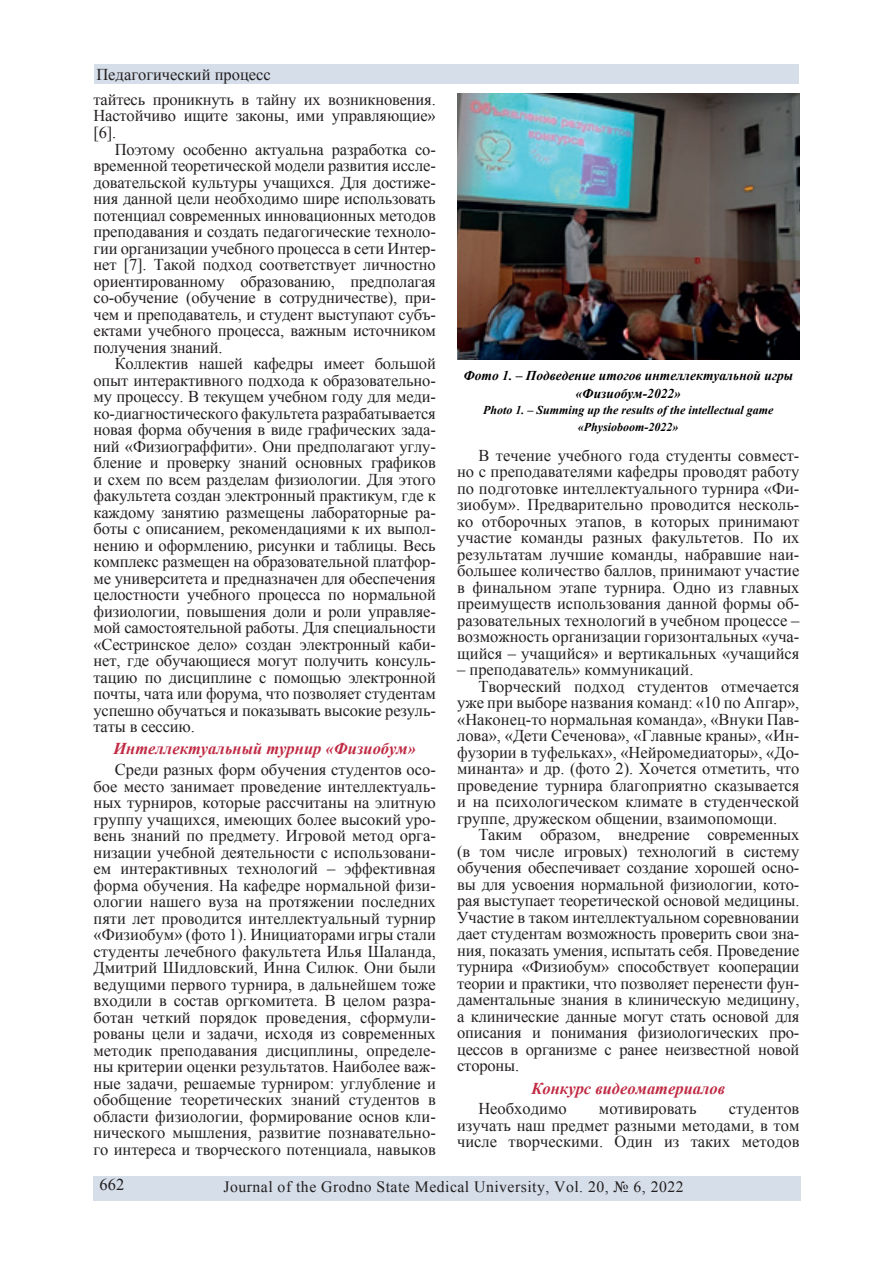
<style>
.page{position:relative;width:893px;height:1263px;background:#fff}
.page>*{position:absolute;margin:0;border:0;box-sizing:border-box;transform-origin:0 0}
.t1{font:16.5px/16.5px "Times New Roman";letter-spacing:-.01em;color:#231f20;text-align:justify}
.t2{font:italic 700 16.5px "Times New Roman";color:#c02a43}
.t3{font:15.75px "Times New Roman";letter-spacing:.03em;color:#231f20}
.t4{font:italic 700 13.5px/18px "Times New Roman";color:#000001;text-align:center}
.t5{font:italic 700 12px/16.5px "Times New Roman";color:#000001;text-align:center}
</style>
<div class="page">
<div style="left:94px;top:1176px;width:707px;height:25px;background:#d5dee9"></div>
<div style="left:94px;top:65px;width:705px;height:19px;background:#d5dee9"></div>
<img style="left:457px;top:94px;width:342px;height:265px">
<p class="t1" style="left:96px;top:66px;width:176px">Педагогический процесс</p>
<p class="t1" style="left:94px;top:91px;width:344px">тайтесь проникнуть в тайну их возникновения.<br>Настойчиво ищите законы, ими управляющие» [6].</p>
<p class="t1" style="left:94px;top:140px;width:344px;text-indent:21px">Поэтому особенно актуальна разработка со&shy;временной теоретической модели развития иссле&shy;довательской культуры учащихся. Для достиже&shy;ния данной цели необходимо шире использовать потенциал современных инновационных методов преподавания и создать педагогические техноло&shy;гии организации учебного процесса в сети Интер&shy;нет [7]. Такой подход соответствует личностно ориентированному образованию, предполагая со-обучение (обучение в сотрудничестве), при&shy;чем и преподаватель, и студент выступают субъ&shy;ектами учебного процесса, важным источником получения знаний.</p>
<p class="t1" style="left:94px;top:355px;width:344px;text-indent:21px">Коллектив нашей кафедры имеет большой опыт интерактивного подхода к образовательно&shy;му процессу. В текущем учебном году для меди&shy;ко-диагностического факультета разрабатывается новая форма обучения в виде графических зада&shy;ний «Физиограффити». Они предполагают углу&shy;бление и проверку знаний основных графиков и схем по всем разделам физиологии. Для этого факультета создан электронный практикум, где к каждому занятию размещены лабораторные ра&shy;боты с описанием, рекомендациями к их выпол&shy;нению и оформлению, рисунки и таблицы. Весь комплекс размещен на образовательной платфор&shy;ме университета и предназначен для обеспечения целостности учебного процесса по нормальной физиологии, повышения доли и роли управляе&shy;мой самостоятельной работы. Для специальности «Сестринское дело» создан электронный каби&shy;нет, где обучающиеся могут получить консуль&shy;тацию по дисциплине с помощью электронной почты, чата или форума, что позволяет студентам успешно обучаться и показывать высокие резуль&shy;таты в сессию.</p>
<p class="t2" style="left:113px;top:737px;width:304px">Интеллектуальный турнир «Физиобум»</p>
<p class="t1" style="left:94px;top:761px;width:344px;text-indent:21px">Среди разных форм обучения студентов осо&shy;бое место занимает проведение интеллектуаль&shy;ных турниров, которые рассчитаны на элитную группу учащихся, имеющих более высокий уро&shy;вень знаний по предмету. Игровой метод орга&shy;низации учебной деятельности с использовани&shy;ем интерактивных технологий – эффективная форма обучения. На кафедре нормальной физи&shy;ологии нашего вуза на протяжении последних пяти лет проводится интеллектуальный турнир «Физиобум» (фото 1). Инициаторами игры стали студенты лечебного факультета Илья Шаланда, Дмитрий Шидловский, Инна Силюк. Они были ведущими первого турнира, в дальнейшем тоже входили в состав оргкомитета. В целом разра&shy;ботан четкий порядок проведения, сформули&shy;рованы цели и задачи, исходя из современных методик преподавания дисциплины, определе&shy;ны критерии оценки результатов. Наиболее важ&shy;ные задачи, решаемые турниром: углубление и обобщение теоретических знаний студентов в области физиологии, формирование основ кли&shy;нического мышления, развитие познавательно&shy;го интереса и творческого потенциала, навыков</p>
<p class="t4" style="left:463px;top:366px;width:331px">Фото 1. – Подведение итогов интеллектуальной игры «Физиобум-2022»</p>
<p class="t5" style="left:483px;top:402px;width:292px">Photo 1. – Summing up the results of the intellectual game «Physioboom-2022»</p>
<p class="t1" style="left:457px;top:447px;width:344px;text-indent:21px">В течение учебного года студенты совмест&shy;но с преподавателями кафедры проводят работу по подготовке интеллектуального турнира «Фи&shy;зиобум». Предварительно проводится несколь&shy;ко отборочных этапов, в которых принимают участие команды разных факультетов. По их результатам лучшие команды, набравшие наи&shy;большее количество баллов, принимают участие в финальном этапе турнира. Одно из главных преимуществ использования данной формы об&shy;разовательных технологий в учебном процессе – возможность организации горизонтальных «уча&shy;щийся – учащийся» и вертикальных «учащийся</p>
<p class="t1" style="left:457px;top:661px;width:238px">– преподаватель» коммуникаций.</p>
<p class="t1" style="left:478px;top:678px;width:323px">Творческий подход студентов отмечается</p>
<p class="t1" style="left:457px;top:694px;width:344px">уже при выборе названия команд: «10 по Апгар»,</p>
<p class="t1" style="left:457px;top:711px;width:344px">«Наконец-то нормальная команда», «Внуки Пав-</p>
<p class="t1" style="left:457px;top:727px;width:344px">лова», «Дети Сеченова», «Главные краны», «Ин-</p>
<p class="t1" style="left:457px;top:744px;width:344px">фузории в туфельках», «Нейромедиаторы», «До-</p>
<p class="t1" style="left:457px;top:760px;width:344px">минанта» и др. (фото 2). Хочется отметить, что</p>
<p class="t1" style="left:457px;top:777px;width:344px">проведение турнира благоприятно сказывается</p>
<p class="t1" style="left:457px;top:793px;width:344px">и на психологическом климате в студенческой</p>
<p class="t1" style="left:457px;top:810px;width:322px">группе, дружеском общении, взаимопомощи.</p>
<p class="t1" style="left:478px;top:826px;width:323px">Таким образом, внедрение современных</p>
<p class="t1" style="left:457px;top:843px;width:344px">(в том числе игровых) технологий в систему</p>
<p class="t1" style="left:457px;top:859px;width:344px">обучения обеспечивает создание хорошей осно-</p>
<p class="t1" style="left:457px;top:876px;width:344px">вы для усвоения нормальной физиологии, кото-</p>
<p class="t1" style="left:457px;top:892px;width:344px">рая выступает теоретической основой медицины.</p>
<p class="t1" style="left:457px;top:909px;width:344px">Участие в таком интеллектуальном соревновании</p>
<p class="t1" style="left:457px;top:925px;width:344px">дает студентам возможность проверить свои зна-</p>
<p class="t1" style="left:457px;top:942px;width:344px">ния, показать умения, испытать себя. Проведение</p>
<p class="t1" style="left:457px;top:958px;width:344px">турнира «Физиобум» способствует кооперации</p>
<p class="t1" style="left:457px;top:975px;width:344px">теории и практики, что позволяет перенести фун-</p>
<p class="t1" style="left:457px;top:991px;width:344px">даментальные знания в клиническую медицину,</p>
<p class="t1" style="left:457px;top:1008px;width:344px">а клинические данные могут стать основой для</p>
<p class="t1" style="left:457px;top:1024px;width:344px">описания и понимания физиологических про-</p>
<p class="t1" style="left:457px;top:1041px;width:344px">цессов в организме с ранее неизвестной новой</p>
<p class="t1" style="left:457px;top:1057px;width:64px">стороны.</p>
<p class="t2" style="left:531px;top:1076px;width:195px">Конкурс видеоматериалов</p>
<p class="t1" style="left:478px;top:1100px;width:90px">Необходимо</p>
<p class="t1" style="left:599px;top:1100px;width:99px">мотивировать</p>
<p class="t1" style="left:457px;top:1100px;width:344px;text-indent:272px">студентов изучать наш предмет разными методами, в том числе творческими. Один из таких методов</p>
<p class="t1" style="left:100px;top:1176px;width:26px">662</p>
<p class="t3" style="left:224px;top:1176px;width:462px">Journal of the Grodno State Medical University, Vol. 20, № 6, 2022</p>
</div>
